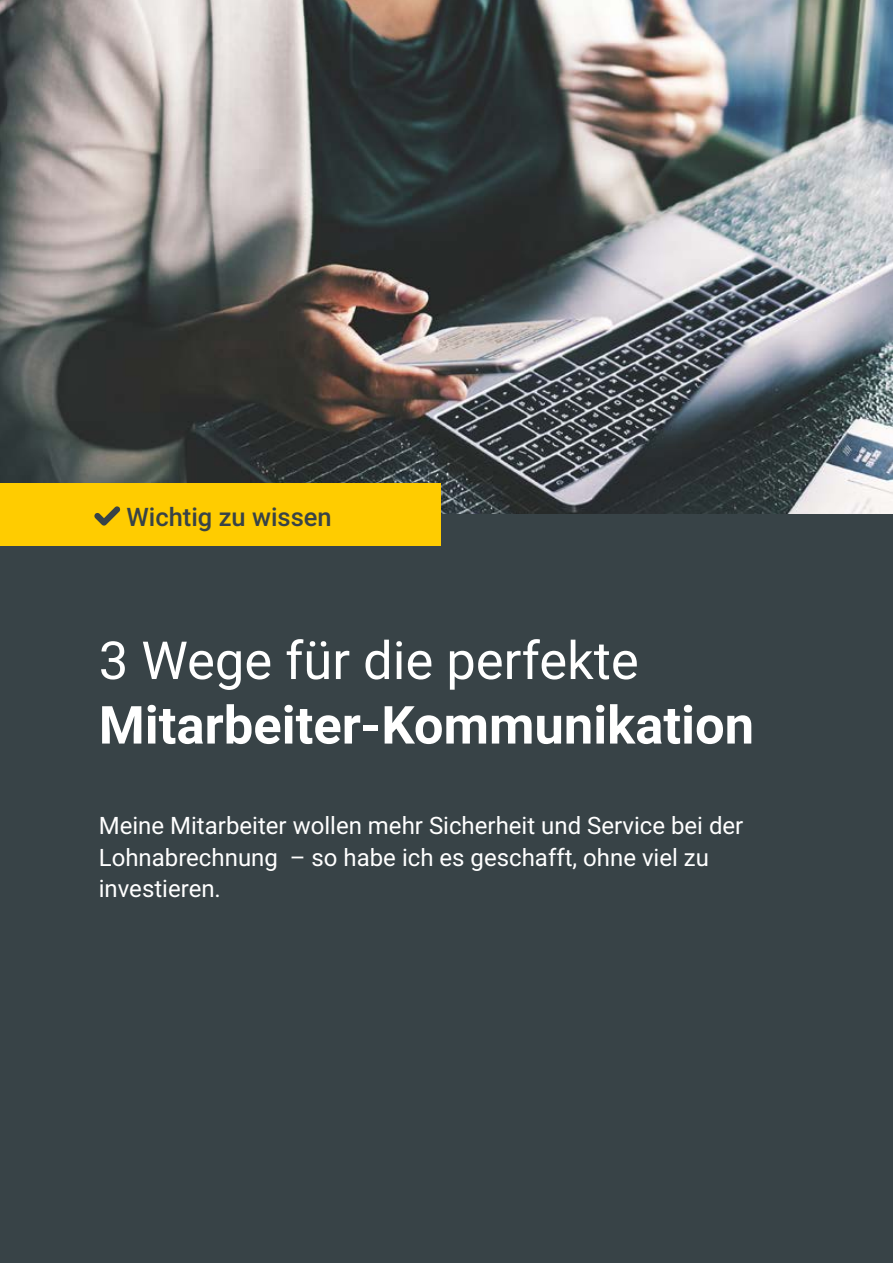
<style>
.page{position:relative;width:893px;height:1263px;background:#fff}
.page>*{position:absolute;margin:0;border:0;box-sizing:border-box;transform-origin:0 0}
.t1{font:700 52.5px "Roboto";color:#fff}
.t2{font:52.5px "Roboto";color:#fff}
.t3{font:500 25.5px "Roboto";color:#384347}
.t4{font:24px/31.5px "Roboto";color:#fff}
</style>
<div class="page">
<img style="left:0;top:0;width:893px;height:514px">
<div style="left:0;top:514px;width:893px;height:749px;background:#384347"></div>
<div style="left:0;top:483px;width:441px;height:63px;background:#fc0"></div>
<svg style="left:94px;top:506px;width:26px;height:20px"></svg>
<p class="t3" style="left:126px;top:499px;width:207px">Wichtig zu wissen</p>
<h1 class="t2" style="left:99px;top:624px;width:541px">3 Wege für die perfekte</h1>
<h1 class="t1" style="left:99px;top:688px;width:657px">Mitarbeiter-Kommunikation</h1>
<p class="t4" style="left:99px;top:809px;width:646px">Meine Mitarbeiter wollen mehr Sicherheit und Service bei der<br>Lohnabrechnung – so habe ich es geschafft, ohne viel zu investieren.</p>
</div>
